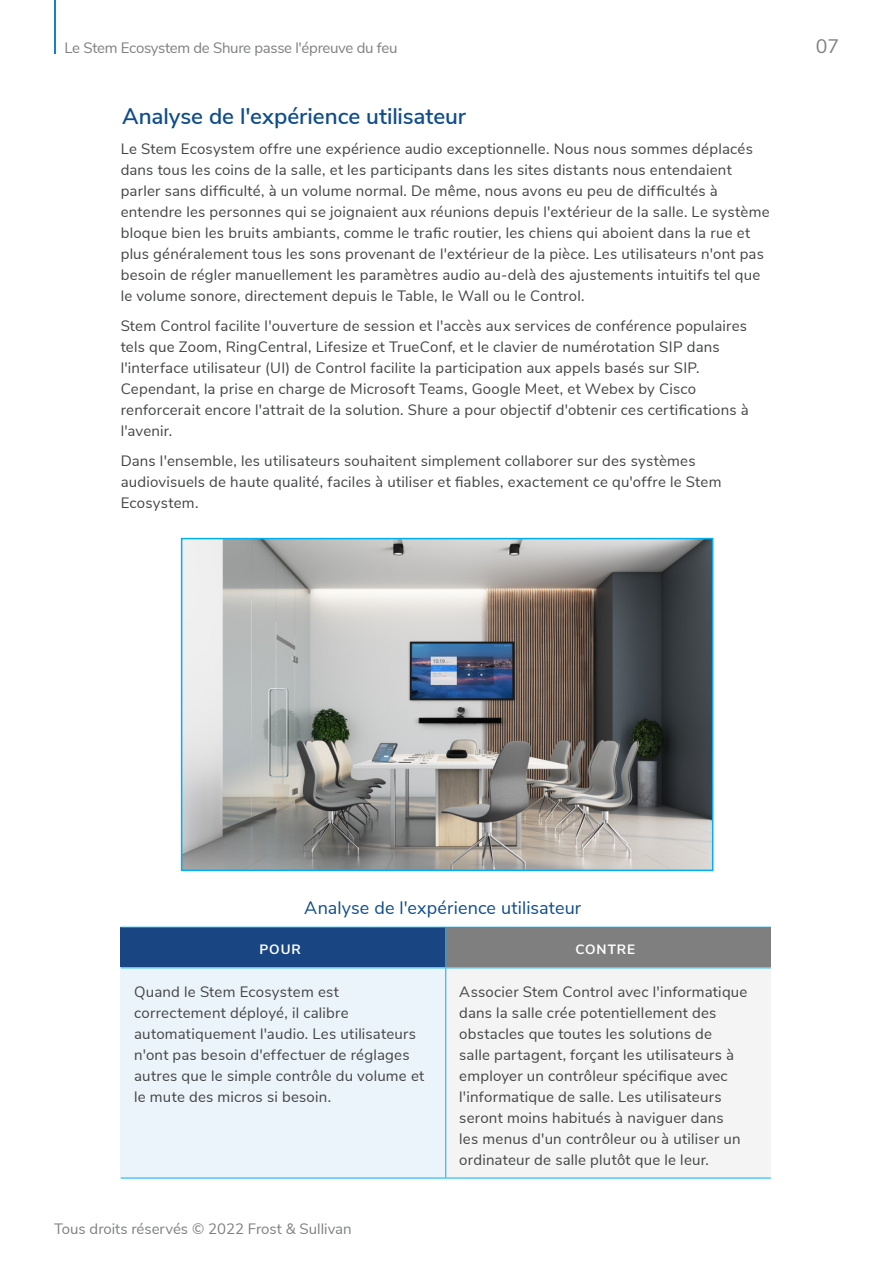
<style>
.page{position:relative;width:893px;height:1263px;background:#fff}
.page>*{position:absolute;margin:0;border:0;box-sizing:border-box;transform-origin:0 0}
.t1{font:600 22.5px "Nunito Sans";letter-spacing:-.005em;color:#0e4c8b}
.t2{font:19.5px "Nunito Sans";color:#7f8080}
.Table_Graphic_Title{font:18px "Nunito Sans";letter-spacing:.005em;color:#0e4c8b}
.Text_body{font:15px/21px "Nunito Sans";letter-spacing:.015em;color:#434445}
.t3{font:15px "Nunito Sans";letter-spacing:-.02em;color:#7f8080}
.t4{font:15px "Nunito Sans";color:#7f8080}
.Table_Title_Alternat{font:700 13.5px "Nunito Sans";letter-spacing:.07em;color:#fff}
</style>
<div class="page">
<hr style="left:54px;top:0;width:1px;height:54px;background:#1582c5">
<div style="left:121px;top:927px;width:325px;height:41px;background:#1a4583"></div>
<div style="left:446px;top:927px;width:325px;height:41px;background:#7f7f7f"></div>
<div style="left:121px;top:968px;width:325px;height:210px;background:#ebf4fa"></div>
<div style="left:446px;top:968px;width:325px;height:210px;background:#f4f4f4"></div>
<hr style="left:121px;top:927px;width:325px;height:1px;background:#00b0f0">
<hr style="left:446px;top:927px;width:325px;height:1px;background:#00b0f0">
<hr style="left:445px;top:927px;width:1px;height:40px;background:#00b0f0">
<hr style="left:121px;top:967px;width:325px;height:1px;background:#00b0f0">
<hr style="left:446px;top:967px;width:325px;height:1px;background:#00b0f0">
<hr style="left:445px;top:968px;width:1px;height:210px;background:#00b0f0">
<hr style="left:121px;top:1178px;width:325px;height:1px;background:#00b0f0">
<hr style="left:446px;top:1178px;width:325px;height:1px;background:#00b0f0">
<img style="left:184px;top:541px;width:526px;height:327px">
<div style="left:181px;top:538px;width:532px;height:333px;border:2px solid #00b0f0"></div>
<p class="t3" style="left:64px;top:37px;width:334px">Le Stem Ecosystem de Shure passe l'épreuve du feu</p>
<h2 class="t2" style="left:816px;top:32px;width:25px">07</h2>
<h1 class="t1" style="left:122px;top:100px;width:345px">Analyse de l'expérience utilisateur</h1>
<p class="Text_body" style="left:121px;top:137px;width:650px">Le Stem Ecosystem offre une expérience audio exceptionnelle. Nous nous sommes déplacés dans tous les coins de la salle, et les participants dans les sites distants nous entendaient parler sans difficulté, à un volume normal. De même, nous avons eu peu de difficultés à entendre les personnes qui se joignaient aux réunions depuis l'extérieur de la salle. Le système bloque bien les bruits ambiants, comme le trafic routier, les chiens qui aboient dans la rue et plus généralement tous les sons provenant de l'extérieur de la pièce. Les utilisateurs n'ont pas besoin de régler manuellement les paramètres audio au-delà des ajustements intuitifs tel que le volume sonore, directement depuis le Table, le Wall ou le Control.</p>
<p class="Text_body" style="left:121px;top:314px;width:630px">Stem Control facilite l'ouverture de session et l'accès aux services de conférence populaires tels que Zoom, RingCentral, Lifesize et TrueConf, et le clavier de numérotation SIP dans l'interface utilisateur (UI) de Control facilite la participation aux appels basés sur SIP.<br>Cependant, la prise en charge de Microsoft Teams, Google Meet, et Webex by Cisco renforcerait encore l'attrait de la solution. Shure a pour objectif d'obtenir ces certifications à l'avenir.</p>
<p class="Text_body" style="left:121px;top:449px;width:602px">Dans l'ensemble, les utilisateurs souhaitent simplement collaborer sur des systèmes audiovisuels de haute qualité, faciles à utiliser et fiables, exactement ce qu'offre le Stem<br>Ecosystem.</p>
<p class="Table_Graphic_Title" style="left:304px;top:894px;width:278px">Analyse de l'expérience utilisateur</p>
<p class="Table_Title_Alternat" style="left:259px;top:940px;width:43px">POUR</p>
<p class="Table_Title_Alternat" style="left:575px;top:940px;width:61px">CONTRE</p>
<p class="Text_body" style="left:134px;top:980px;width:292px">Quand le Stem Ecosystem est correctement déployé, il calibre automatiquement l'audio. Les utilisateurs n'ont pas besoin d'effectuer de réglages autres que le simple contrôle du volume et le mute des micros si besoin.</p>
<p class="Text_body" style="left:459px;top:980px;width:290px">Associer Stem Control avec l'informatique dans la salle crée potentiellement des obstacles que toutes les solutions de<br>salle partagent, forçant les utilisateurs à employer un contrôleur spécifique avec l'informatique de salle. Les utilisateurs seront moins habitués à naviguer dans<br>les menus d'un contrôleur ou à utiliser un ordinateur de salle plutôt que le leur.</p>
<p class="t4" style="left:54px;top:1218px;width:299px">Tous droits réservés © 2022 Frost &amp; Sullivan</p>
</div>
